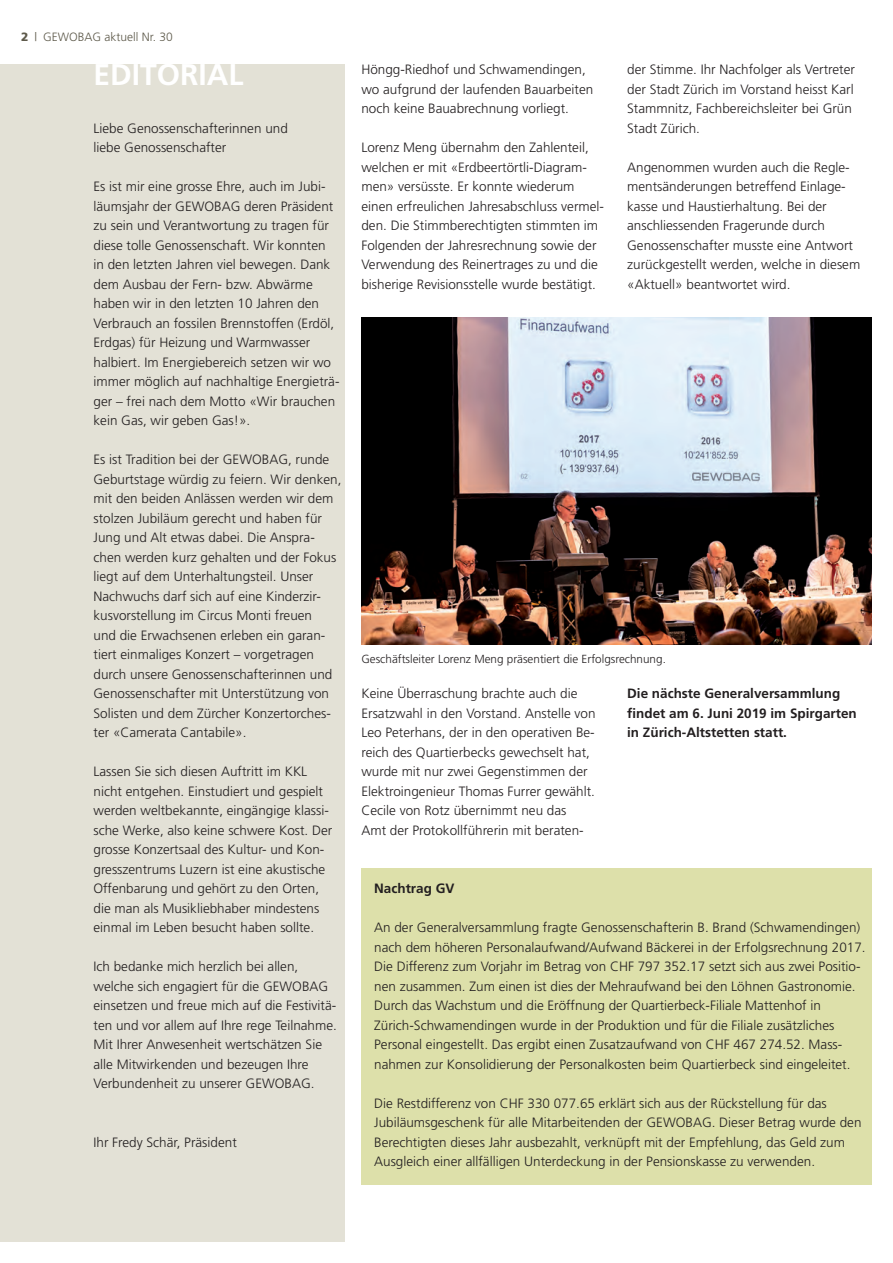
<style>
.page{position:relative;width:893px;height:1263px;background:#fff}
.page>*{position:absolute;margin:0;border:0;box-sizing:border-box;transform-origin:0 0}
.t1{font:700 30px "Frutiger";color:#fff}
.t2{font:300 13.5px/19.5px "Frutiger";color:#231f20}
.t3{font:700 13.5px/19.5px "Frutiger";color:#231f20}
.t4{font:300 12px "Frutiger";color:#5e5a4b}
.t5{font:300 11.7px "Frutiger";color:#231f20}
.s1{font-weight:900}
</style>
<div class="page">
<img style="left:361px;top:317px;width:511px;height:327px">
<div style="left:0;top:64px;width:344px;height:1178px;background:#e3e1d6"></div>
<div style="left:361px;top:868px;width:511px;height:316px;background:#dde0aa"></div>
<p class="t4" style="left:21px;top:30px;width:153px"><span class="s1">2</span> | GEWOBAG aktuell Nr. 30</p>
<h1 class="t1" style="left:94px;top:57px;width:152px">EDITORIAL</h1>
<p class="t2" style="left:94px;top:118px;width:196px">Liebe Genossenschafterinnen und liebe Genossenschafter</p>
<p class="t2" style="left:94px;top:177px;width:247px">Es ist mir eine grosse Ehre, auch im Jubi&shy;läumsjahr der GEWOBAG deren Präsident zu sein und Verantwortung zu tragen für diese tolle Genossenschaft. Wir konnten<br>in den letzten Jahren viel bewegen. Dank dem Ausbau der Fern- bzw. Abwärme haben wir in den letzten 10 Jahren den Verbrauch an fossilen Brennstoffen (Erdöl, Erdgas) für Heizung und Warmwasser halbiert. Im Energiebereich setzen wir wo immer möglich auf nachhaltige Energieträ&shy;ger – frei nach dem Motto «Wir brauchen kein Gas, wir geben Gas!».</p>
<p class="t2" style="left:94px;top:450px;width:249px">Es ist Tradition bei der GEWOBAG, runde Geburtstage würdig zu feiern. Wir denken, mit den beiden Anlässen werden wir dem stolzen Jubiläum gerecht und haben für Jung und Alt etwas dabei. Die Anspra&shy;chen werden kurz gehalten und der Fokus liegt auf dem Unterhaltungsteil. Unser Nachwuchs darf sich auf eine Kinderzir&shy;kusvorstellung im Circus Monti freuen<br>und die Erwachsenen erleben ein garan&shy;tiert einmaliges Konzert – vorgetragen durch unsere Genossenschafterinnen und Genossenschafter mit Unterstützung von Solisten und dem Zürcher Konzertorches&shy;ter «Camerata Cantabile».</p>
<p class="t2" style="left:94px;top:762px;width:240px">Lassen Sie sich diesen Auftritt im KKL nicht entgehen. Einstudiert und gespielt werden weltbekannte, eingängige klassi&shy;sche Werke, also keine schwere Kost. Der grosse Konzertsaal des Kultur- und Kon&shy;gresszentrums Luzern ist eine akustische Offenbarung und gehört zu den Orten, die man als Musikliebhaber mindestens einmal im Leben besucht haben sollte.</p>
<p class="t2" style="left:94px;top:957px;width:245px">Ich bedanke mich herzlich bei allen, welche sich engagiert für die GEWOBAG einsetzen und freue mich auf die Festivitä&shy;ten und vor allem auf Ihre rege Teilnahme.<br>Mit Ihrer Anwesenheit wertschätzen Sie alle Mitwirkenden und bezeugen Ihre Verbundenheit zu unserer GEWOBAG.</p>
<p class="t2" style="left:94px;top:1132px;width:145px">Ihr Fredy Schär, Präsident</p>
<p class="t2" style="left:361px;top:60px;width:233px">Höngg-Riedhof und Schwamendingen, wo aufgrund der laufenden Bauarbeiten noch keine Bauabrechnung vorliegt.</p>
<p class="t2" style="left:361px;top:138px;width:244px">Lorenz Meng übernahm den Zahlenteil, welchen er mit «Erdbeertörtli-Diagram&shy;men» versüsste. Er konnte wiederum einen erfreulichen Jahresabschluss vermel&shy;den. Die Stimmberechtigten stimmten im Folgenden der Jahresrechnung sowie der Verwendung des Reinertrages zu und die bisherige Revisionsstelle wurde bestätigt.</p>
<p class="t2" style="left:627px;top:60px;width:229px">der Stimme. Ihr Nachfolger als Vertreter der Stadt Zürich im Vorstand heisst Karl Stammnitz, Fachbereichsleiter bei Grün Stadt Zürich.</p>
<p class="t2" style="left:627px;top:157px;width:235px">Angenommen wurden auch die Regle&shy;mentsänderungen betreffend Einlage&shy;kasse und Haustierhaltung. Bei der anschliessenden Fragerunde durch Genossenschafter musste eine Antwort zurückgestellt werden, welche in diesem «Aktuell» beantwortet wird.</p>
<p class="t5" style="left:361px;top:652px;width:306px">Geschäftsleiter Lorenz Meng präsentiert die Erfolgsrechnung.</p>
<p class="t2" style="left:361px;top:684px;width:236px">Keine Überraschung brachte auch die Ersatzwahl in den Vorstand. Anstelle von Leo Peterhans, der in den operativen Be&shy;reich des Quartierbecks gewechselt hat, wurde mit nur zwei Gegenstimmen der Elektroingenieur Thomas Furrer gewählt.<br>Cecile von Rotz übernimmt neu das<br>Amt der Protokollführerin mit beraten-</p>
<p class="t3" style="left:627px;top:684px;width:231px">Die nächste Generalversammlung findet am 6. Juni 2019 im Spirgarten in Zürich-Altstetten statt.</p>
<p class="t3" style="left:374px;top:879px;width:82px">Nachtrag GV</p>
<p class="t2" style="left:374px;top:918px;width:493px">An der Generalversammlung fragte Genossenschafterin B. Brand (Schwamendingen) nach dem höheren Personalaufwand/Aufwand Bäckerei in der Erfolgsrechnung 2017.<br>Die Differenz zum Vorjahr im Betrag von CHF 797 352.17 setzt sich aus zwei Positio&shy;nen zusammen. Zum einen ist dies der Mehraufwand bei den Löhnen Gastronomie.<br>Durch das Wachstum und die Eröffnung der Quartierbeck-Filiale Mattenhof in Zürich-Schwamendingen wurde in der Produktion und für die Filiale zusätzliches Personal eingestellt. Das ergibt einen Zusatzaufwand von CHF 467 274.52. Mass&shy;nahmen zur Konsolidierung der Personalkosten beim Quartierbeck sind eingeleitet.</p>
<p class="t2" style="left:374px;top:1093px;width:489px">Die Restdifferenz von CHF 330 077.65 erklärt sich aus der Rückstellung für das Jubiläumsgeschenk für alle Mitarbeitenden der GEWOBAG. Dieser Betrag wurde den Berechtigten dieses Jahr ausbezahlt, verknüpft mit der Empfehlung, das Geld zum Ausgleich einer allfälligen Unterdeckung in der Pensionskasse zu verwenden.</p>
</div>
